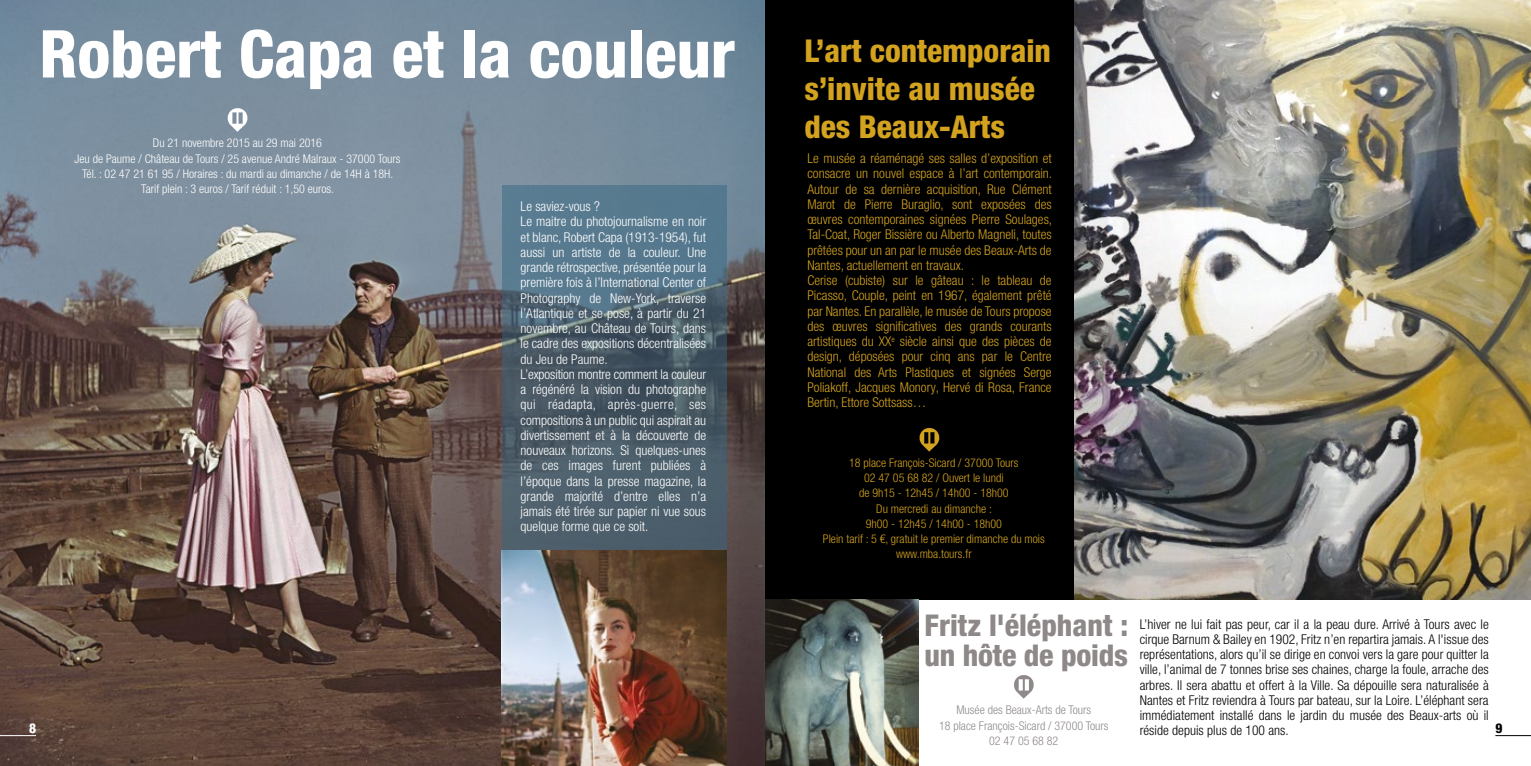
<style>
.page{position:relative;width:1531px;height:766px;background:#fff}
.page>*{position:absolute;margin:0;border:0;box-sizing:border-box;transform-origin:0 0}
.t1{font:800 condensed 66px "Helvetica Neue LT Pro";color:#fff}
.t2{font:800 condensed 31.5px/37.8px "Helvetica Neue LT Pro";color:#d3a21e}
.t3{font:800 condensed 30px/30px "Helvetica Neue LT Pro";color:#8e8988}
.t4{font:300 condensed 13.5px/15.3px "Helvetica Neue LT Pro";color:#d3a21e}
.t5{font:300 condensed 13.5px/15.3px "Helvetica Neue LT Pro";color:#fff}
.t6{font:300 condensed 13.5px/15.3px "Helvetica Neue LT Pro";letter-spacing:.005em;color:#000;text-align:justify}
.t7{font:800 condensed 13.5px "Helvetica Neue LT Pro";color:#fff}
.t8{font:800 condensed 13.5px "Helvetica Neue LT Pro";color:#000}
.t9{font:300 condensed 12px/15.3px "Helvetica Neue LT Pro";color:#d3a21e;text-align:center}
.t10{font:300 condensed 12px/15.3px "Helvetica Neue LT Pro";color:#fff;text-align:center}
.t11{font:300 condensed 12px/15.3px "Helvetica Neue LT Pro";color:#8f8a89;text-align:center}
</style>
<div class="page">
<img style="left:1073px;top:0;width:458px;height:599px">
<img style="left:0;top:0;width:765px;height:765px">
<hr style="left:0;top:735px;width:36px;height:1px;background:#fff">
<hr style="left:1495px;top:735px;width:36px;height:1px;background:#000">
<svg style="left:502px;top:185px;width:224px;height:365px;background:#4d6473"></svg>
<div style="left:765px;top:0;width:308px;height:599px;background:#000"></div>
<svg style="left:227px;top:107px;width:21px;height:25px"></svg>
<svg style="left:1014px;top:675px;width:20px;height:23px"></svg>
<img style="left:501px;top:550px;width:225px;height:215px">
<svg style="left:919px;top:428px;width:21px;height:23px"></svg>
<img style="left:765px;top:599px;width:153px;height:166px">
<h1 class="t1" style="left:39px;top:14px;width:697px">Robert Capa et la couleur</h1>
<p class="t10" style="left:74px;top:135px;width:328px">Du 21 novembre 2015 au 29 mai 2016<br>Jeu de Paume / Château de Tours / 25 avenue André Malraux - 37000 Tours Tél. : 02 47 21 61 95 / Horaires : du mardi au dimanche / de 14H à 18H.<br>Tarif plein : 3 euros / Tarif réduit : 1,50 euros.</p>
<p class="t7" style="left:29px;top:719px;width:9px">8</p>
<p class="t5" style="left:520px;top:199px;width:187px">Le saviez-vous ?<br>Le maitre du photojournalisme en noir et blanc, Robert Capa (1913-1954), fut aussi un artiste de la couleur. Une grande rétrospective, présentée pour la première fois à l’International Center of Photography de New-York, traverse l’Atlantique et se pose, à partir du 21 novembre, au Château de Tours, dans le cadre des expositions décentralisées du Jeu de Paume.<br>L’exposition montre comment la couleur a régénéré la vision du photographe qui réadapta, après-guerre, ses compositions à un public qui aspirait au divertissement et à la découverte de nouveaux horizons. Si quelques-unes de ces images furent publiées à l’époque dans la presse magazine, la grande majorité d’entre elles n’a jamais été tirée sur papier ni vue sous quelque forme que ce soit.</p>
<h2 class="t2" style="left:804px;top:32px;width:248px">L’art contemporain s’invite au musée des Beaux-Arts</h2>
<p class="t4" style="left:807px;top:151px;width:246px">Le musée a réaménagé ses salles d’exposition et consacre un nouvel espace à l’art contemporain.<br>Autour de sa dernière acquisition, Rue Clément Marot de Pierre Buraglio, sont exposées des œuvres contemporaines signées Pierre Soulages, Tal-Coat, Roger Bissière ou Alberto Magneli, toutes prêtées pour un an par le musée des Beaux-Arts de Nantes, actuellement en travaux.<br>Cerise (cubiste) sur le gâteau : le tableau de Picasso, Couple, peint en 1967, également prêté par Nantes. En parallèle, le musée de Tours propose des œuvres significatives des grands courants artistiques du XX<sup>e</sup> siècle ainsi que des pièces de design, déposées pour cinq ans par le Centre National des Arts Plastiques et signées Serge Poliakoff, Jacques Monory, Hervé di Rosa, France Bertin, Ettore Sottsass…</p>
<p class="t9" style="left:823px;top:455px;width:223px">18 place François-Sicard / 37000 Tours<br>02 47 05 68 82 / Ouvert le lundi<br>de 9h15 - 12h45 / 14h00 - 18h00<br>Du mercredi au dimanche :<br>9h00 - 12h45 / 14h00 - 18h00<br>Plein tarif : 5 €, gratuit le premier dimanche du mois www.mba.tours.fr</p>
<h3 class="t3" style="left:924px;top:609px;width:205px">Fritz l'éléphant : un hôte de poids</h3>
<p class="t6" style="left:1139px;top:616px;width:351px">L’hiver ne lui fait pas peur, car il a la peau dure. Arrivé à Tours avec le cirque Barnum &amp; Bailey en 1902, Fritz n’en repartira jamais. A l'issue des représentations, alors qu’il se dirige en convoi vers la gare pour quitter la ville, l’animal de 7 tonnes brise ses chaines, charge la foule, arrache des arbres. Il sera abattu et offert à la Ville. Sa dépouille sera naturalisée à Nantes et Fritz reviendra à Tours par bateau, sur la Loire. L’éléphant sera immédiatement installé dans le jardin du musée des Beaux-arts où il réside depuis plus de 100 ans.</p>
<p class="t11" style="left:939px;top:702px;width:171px">Musée des Beaux-Arts de Tours<br>18 place François-Sicard / 37000 Tours<br>02 47 05 68 82</p>
<p class="t8" style="left:1495px;top:719px;width:9px">9</p>
</div>
